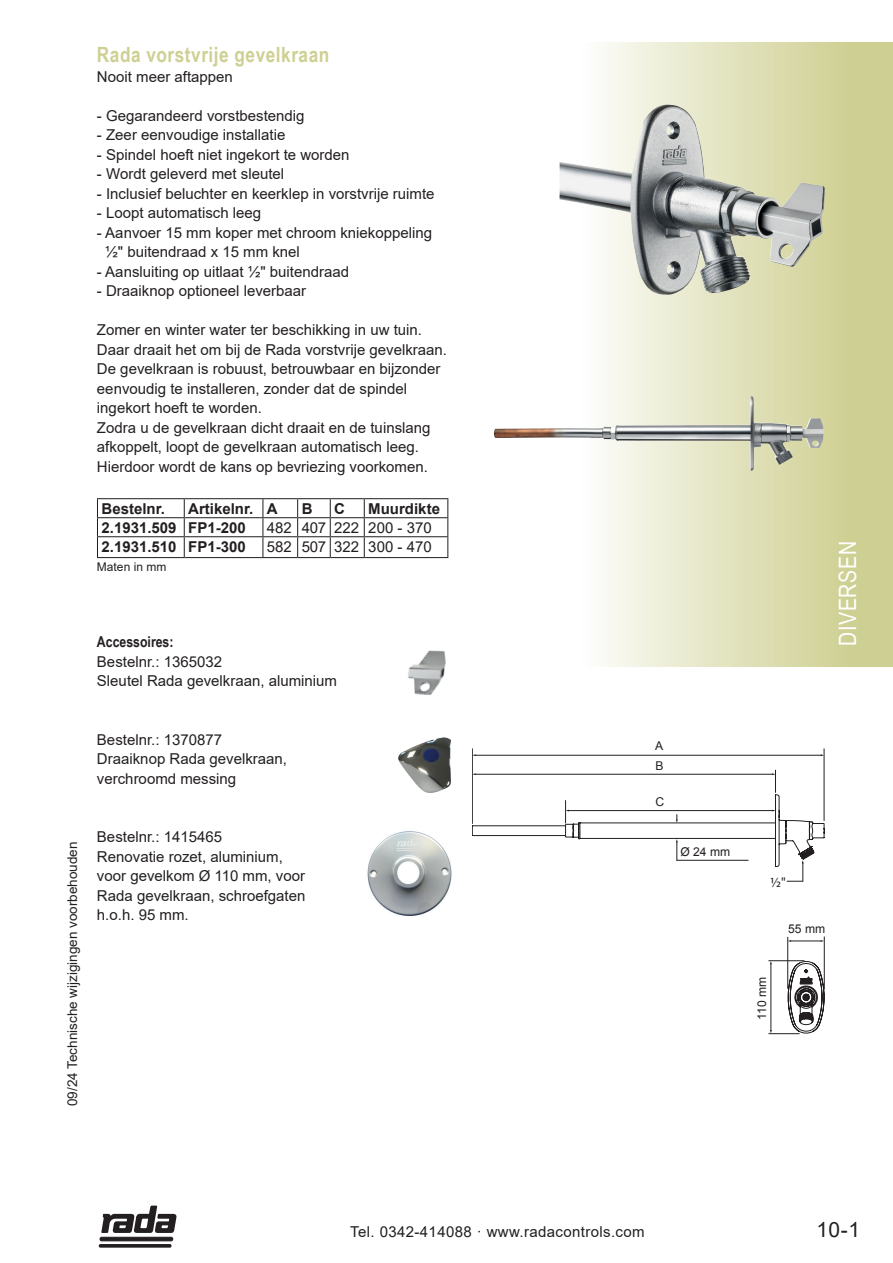
<style>
.page{position:relative;width:893px;height:1263px;background:#fff}
.page>*{position:absolute;margin:0;border:0;box-sizing:border-box;transform-origin:0 0}
.t1{font:24px "Arial Narrow";letter-spacing:.025em;color:#fff}
.t2{font:700 21px "Arial Narrow";letter-spacing:.025em;color:#ced093}
.t3{font:21px "Arial";color:#231f20}
.t4{font:15px/19.5px "Arial";color:#231f20}
.t5{font:700 15px "Arial";color:#231f20}
.t6{font:15px "Arial";letter-spacing:.025em;color:#231f20}
.t7{font:700 15px "Arial Narrow";color:#231f20}
.t8{font:13.95px "Myriad Pro";color:#231f20}
.t9{font:13.5px "Arial";color:#231f20}
.t10{font:12.15px/20px "Arial";color:#231f20}
.t11{font:12px "Arial";color:#231f20}
</style>
<div class="page">
<svg style="left:494px;top:42px;width:399px;height:624px"></svg>
<div style="left:100px;top:1237px;width:73px;height:4px;background:#2c2829;border:1px solid #231f20;border-radius:2px"></div>
<hr style="left:99px;top:1244px;width:73px;height:3px;background:#231f20;border-radius:2px">
<svg style="left:101px;top:1205px;width:75px;height:28px"></svg>
<hr style="left:97px;top:498px;width:87px;height:1px;background:#231f20">
<hr style="left:184px;top:498px;width:79px;height:1px;background:#231f20">
<hr style="left:263px;top:498px;width:35px;height:1px;background:#231f20">
<hr style="left:298px;top:498px;width:32px;height:1px;background:#231f20">
<hr style="left:330px;top:498px;width:34px;height:1px;background:#231f20">
<hr style="left:364px;top:498px;width:84px;height:1px;background:#231f20">
<hr style="left:97px;top:517px;width:87px;height:1px;background:#231f20">
<hr style="left:184px;top:517px;width:79px;height:1px;background:#231f20">
<hr style="left:263px;top:517px;width:35px;height:1px;background:#231f20">
<hr style="left:298px;top:517px;width:32px;height:1px;background:#231f20">
<hr style="left:330px;top:517px;width:34px;height:1px;background:#231f20">
<hr style="left:364px;top:517px;width:84px;height:1px;background:#231f20">
<hr style="left:97px;top:536px;width:87px;height:1px;background:#231f20">
<svg style="left:97px;top:499px;width:1px;height:58px"></svg>
<hr style="left:184px;top:536px;width:79px;height:1px;background:#231f20">
<svg style="left:184px;top:499px;width:1px;height:58px"></svg>
<hr style="left:263px;top:536px;width:35px;height:1px;background:#231f20">
<svg style="left:262px;top:499px;width:1px;height:58px"></svg>
<hr style="left:298px;top:536px;width:32px;height:1px;background:#231f20">
<svg style="left:297px;top:499px;width:1px;height:58px"></svg>
<hr style="left:330px;top:536px;width:34px;height:1px;background:#231f20">
<svg style="left:330px;top:499px;width:1px;height:58px"></svg>
<hr style="left:364px;top:536px;width:84px;height:1px;background:#231f20">
<svg style="left:364px;top:499px;width:1px;height:58px"></svg>
<svg style="left:447px;top:499px;width:1px;height:58px"></svg>
<hr style="left:97px;top:557px;width:87px;height:1px;background:#231f20">
<hr style="left:184px;top:557px;width:79px;height:1px;background:#231f20">
<hr style="left:263px;top:557px;width:35px;height:1px;background:#231f20">
<hr style="left:298px;top:557px;width:32px;height:1px;background:#231f20">
<hr style="left:330px;top:557px;width:34px;height:1px;background:#231f20">
<hr style="left:364px;top:557px;width:84px;height:1px;background:#231f20">
<img style="left:500px;top:398px;width:250px;height:30px">
<img style="left:559px;top:105px;width:146px;height:190px">
<img style="left:408px;top:650px;width:38px;height:45px">
<img style="left:398px;top:737px;width:53px;height:55px">
<img style="left:367px;top:831px;width:85px;height:85px">
<hr style="left:892px;top:794px;width:1px;height:35px;background:#231f20">
<hr style="left:843px;top:794px;width:1px;height:30px;background:#231f20">
<svg style="left:472px;top:748px;width:353px;height:134px"></svg>
<svg style="left:768px;top:960px;width:57px;height:75px"></svg>
<hr style="left:787px;top:937px;width:1px;height:52px;background:#231f20">
<hr style="left:824px;top:937px;width:1px;height:52px;background:#231f20">
<hr style="left:790px;top:941px;width:31px;height:1px;background:#231f20">
<h2 class="t2" style="left:97px;top:39px;width:234px">Rada vorstvrije gevelkraan</h2>
<p class="t4" style="left:97px;top:66px;width:137px">Nooit meer aftappen</p>
<p class="t4" style="left:97px;top:105px;width:209px">- Gegarandeerd vorstbestendig</p>
<p class="t4" style="left:97px;top:125px;width:190px">- Zeer eenvoudige installatie</p>
<p class="t4" style="left:97px;top:144px;width:254px">- Spindel hoeft niet ingekort te worden</p>
<p class="t4" style="left:97px;top:164px;width:189px">- Wordt geleverd met sleutel</p>
<p class="t4" style="left:97px;top:183px;width:339px">- Inclusief beluchter en keerklep in vorstvrije ruimte</p>
<p class="t4" style="left:97px;top:203px;width:166px">- Loopt automatisch leeg</p>
<p class="t4" style="left:105px;top:222px;width:328px;text-indent:-8px">- Aanvoer 15 mm koper met chroom kniekoppeling ½" buitendraad x 15 mm knel</p>
<p class="t4" style="left:97px;top:261px;width:254px">- Aansluiting op uitlaat ½" buitendraad</p>
<p class="t4" style="left:97px;top:281px;width:211px">- Draaiknop optioneel leverbaar</p>
<p class="t4" style="left:97px;top:320px;width:352px">Zomer en winter water ter beschikking in uw tuin.<br>Daar draait het om bij de Rada vorstvrije gevelkraan.<br>De gevelkraan is robuust, betrouwbaar en bijzonder eenvoudig te installeren, zonder dat de spindel ingekort hoeft te worden.<br>Zodra u de gevelkraan dicht draait en de tuinslang afkoppelt, loopt de gevelkraan automatisch leeg.<br>Hierdoor wordt de kans op bevriezing voorkomen.</p>
<p class="t5" style="left:102px;top:498px;width:65px">Bestelnr.</p>
<p class="t5" style="left:188px;top:498px;width:91px">Artikelnr. A</p>
<p class="t5" style="left:302px;top:498px;width:12px">B</p>
<p class="t5" style="left:334px;top:498px;width:12px">C</p>
<p class="t5" style="left:368px;top:498px;width:73px">Muurdikte</p>
<p class="t5" style="left:102px;top:517px;width:146px">2.1931.509 FP1-200</p>
<p class="t4" style="left:267px;top:518px;width:166px">482 407 222 200 - 370</p>
<p class="t5" style="left:102px;top:536px;width:146px">2.1931.510 FP1-300</p>
<p class="t4" style="left:267px;top:537px;width:166px">582 507 322 300 - 470</p>
<p class="t11" style="left:97px;top:559px;width:71px">Maten in mm</p>
<p class="t7" style="left:97px;top:630px;width:78px">Accessoires:</p>
<p class="t4" style="left:97px;top:651px;width:242px">Bestelnr.: 1365032<br>Sleutel Rada gevelkraan, aluminium</p>
<p class="t4" style="left:97px;top:729px;width:192px">Bestelnr.: 1370877<br>Draaiknop Rada gevelkraan, verchroomd messing</p>
<p class="t9" style="left:63px;top:1106px;width:266px;rotate:-90deg">09/24 Technische wijzigingen voorbehouden</p>
<p class="t4" style="left:97px;top:827px;width:210px">Bestelnr.: 1415465<br>Renovatie rozet, aluminium, voor gevelkom Ø 110 mm, voor<br>Rada gevelkraan, schroefgaten h.o.h. 95 mm.</p>
<h1 class="t1" style="left:830px;top:646px;width:106px;rotate:-90deg">DIVERSEN</h1>
<p class="t10" style="left:655px;top:735px;width:10px">A<br>B</p>
<p class="t10" style="left:656px;top:792px;width:10px">C</p>
<p class="t10" style="left:680px;top:842px;width:51px">Ø 24 mm</p>
<p class="t8" style="left:771px;top:874px;width:17px">½"</p>
<p class="t10" style="left:752px;top:1020px;width:44px;rotate:-90deg">110 mm</p>
<p class="t10" style="left:788px;top:919px;width:39px">55 mm</p>
<p class="t6" style="left:350px;top:1222px;width:296px">Tel. 0342-414088 · www.radacontrols.com</p>
<h2 class="t3" style="left:816px;top:1215px;width:45px">10-1</h2>
</div>
